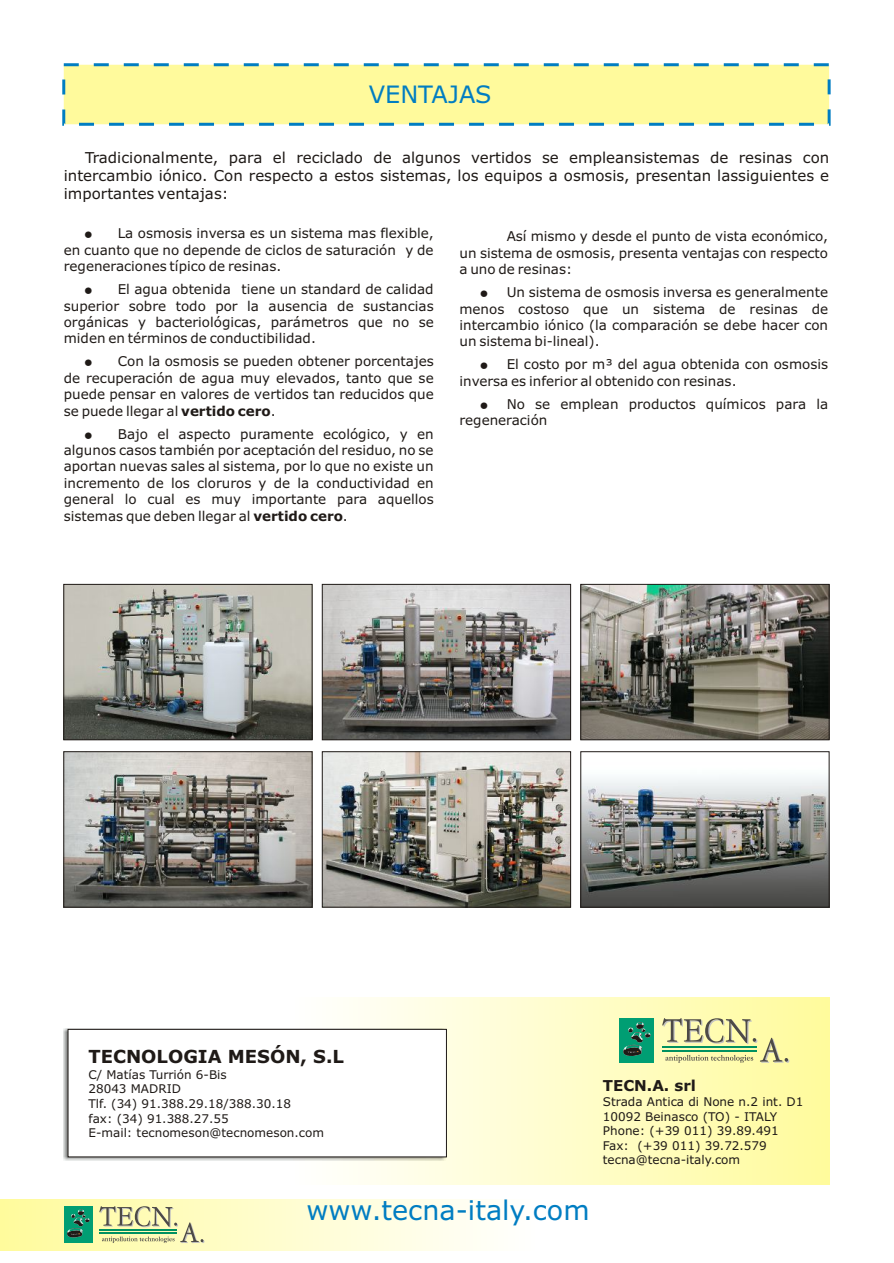
<style>
.page{position:relative;width:894px;height:1263px;background:#fff}
.page>*{position:absolute;margin:0;border:0;box-sizing:border-box;transform-origin:0 0}
.t1{font:27px "Verdana";color:#007dc2}
.t2{font:24px "Verdana";color:#007dc2}
.t3{font:700 18px "Verdana";color:#1f1a17}
.t4{font:15px/18.3px "Verdana";color:#1f1a17;text-align:justify}
.t5{font:700 15px "Verdana";color:#1f1a17}
.t6{font:13.5px/16.4px "Verdana";color:#1f1a17;text-align:justify}
.t7{font:12px/14.5px "Verdana";color:#1f1a17}
.s1{font-weight:700}
</style>
<div class="page">
<div style="left:0;top:1199px;width:535px;height:51px;background:linear-gradient(to right,#fdfa9b,#fffffe)"></div>
<svg style="left:99px;top:1206px;width:105px;height:37px;background:#d9d9a5"></svg>
<hr style="left:99px;top:1229px;width:78px;height:1px;background:#009161">
<hr style="left:99px;top:1232px;width:78px;height:2px;background:#009161">
<svg style="left:64px;top:1206px;width:28px;height:37px"></svg>
<div style="left:294px;top:998px;width:535px;height:186px;background:linear-gradient(to right,#fdfdfd,#fffc9d)"></div>
<img style="left:63px;top:1029px;width:383px;height:132px">
<div style="left:68px;top:1029px;width:379px;height:128px;background:#fff;border:1px solid #1f1a17"></div>
<img style="left:66px;top:586px;width:244px;height:152px">
<img style="left:324px;top:586px;width:245px;height:152px">
<img style="left:583px;top:586px;width:244px;height:152px">
<img style="left:66px;top:754px;width:244px;height:151px">
<img style="left:324px;top:754px;width:245px;height:151px">
<img style="left:583px;top:777px;width:244px;height:128px">
<div style="left:64px;top:584px;width:248px;height:156px;border:1px solid #1f1a17"></div>
<div style="left:581px;top:584px;width:248px;height:156px;border:1px solid #1f1a17"></div>
<div style="left:581px;top:752px;width:248px;height:155px;border:1px solid #1f1a17"></div>
<div style="left:322px;top:584px;width:249px;height:156px;border:1px solid #1f1a17"></div>
<div style="left:322px;top:752px;width:249px;height:155px;border:1px solid #1f1a17"></div>
<svg style="left:662px;top:1018px;width:127px;height:45px;background:#d7d99d"></svg>
<hr style="left:662px;top:1046px;width:94px;height:1px;background:#009161">
<hr style="left:662px;top:1050px;width:94px;height:1px;background:#009161">
<svg style="left:619px;top:1018px;width:35px;height:45px;background:#108e6b"></svg>
<div style="left:62px;top:63px;width:769px;height:63px;background:#fffa9c;border:3px dashed #007dc2"></div>
<h2 class="t2" style="left:369px;top:85px;width:124px">VENTAJAS</h2>
<p class="t4" style="left:64px;top:149px;width:767px;text-indent:21px">Tradicionalmente, para el reciclado de algunos vertidos se empleansistemas de resinas con intercambio iónico. Con respecto a estos sistemas, los equipos a osmosis, presentan lassiguientes e importantes ventajas:</p>
<p class="t6" style="left:64px;top:226px;width:371px;text-indent:54px">La osmosis inversa es un sistema mas flexible, en cuanto que no depende de ciclos de saturación y de regeneraciones típico de resinas.</p>
<p class="t6" style="left:64px;top:282px;width:371px;text-indent:54px">El agua obtenida tiene un standard de calidad superior sobre todo por la ausencia de sustancias orgánicas y bacteriológicas, parámetros que no se miden en términos de conductibilidad.</p>
<p class="t6" style="left:64px;top:354px;width:372px;text-indent:54px">Con la osmosis se pueden obtener porcentajes de recuperación de agua muy elevados, tanto que se puede pensar en valores de vertidos tan reducidos que se puede llegar al <span class="s1">vertido cero</span>.</p>
<p class="t6" style="left:64px;top:427px;width:371px;text-indent:54px">Bajo el aspecto puramente ecológico, y en algunos casos también por aceptación del residuo, no se aportan nuevas sales al sistema, por lo que no existe un incremento de los cloruros y de la conductividad en general lo cual es muy importante para aquellos sistemas que deben llegar al <span class="s1">vertido cero</span>.</p>
<p class="t6" style="left:459px;top:230px;width:370px;text-indent:47px">Así mismo y desde el punto de vista económico, un sistema de osmosis, presenta ventajas con respecto a uno de resinas:</p>
<p class="t6" style="left:459px;top:285px;width:370px;text-indent:47px">Un sistema de osmosis inversa es generalmente menos costoso que un sistema de resinas de intercambio iónico (la comparación se debe hacer con un sistema bi-lineal).</p>
<p class="t6" style="left:459px;top:358px;width:370px;text-indent:47px">El costo por m³ del agua obtenida con osmosis inversa es inferior al obtenido con resinas.</p>
<p class="t6" style="left:459px;top:397px;width:370px;text-indent:47px">No se emplean productos químicos para la regeneración</p>
<h3 class="t3" style="left:88px;top:1049px;width:257px">TECNOLOGIA MESÓN, S.L</h3>
<p class="t7" style="left:88px;top:1068px;width:237px">C/ Matías Turrión 6-Bis<br>28043 MADRID<br>Tlf. (34) 91.388.29.18/388.30.18<br>fax: (34) 91.388.27.55<br>E-mail: tecnomeson@tecnomeson.com</p>
<p class="t5" style="left:603px;top:1079px;width:95px">TECN.A. srl</p>
<p class="t7" style="left:603px;top:1095px;width:202px">Strada Antica di None n.2 int. D1<br>10092 Beinasco (TO) - ITALY<br>Phone: (+39 011) 39.89.491<br>Fax: (+39 011) 39.72.579 tecna@tecna-italy.com</p>
<h1 class="t1" style="left:306px;top:1199px;width:285px">www.tecna-italy.com</h1>
</div>
